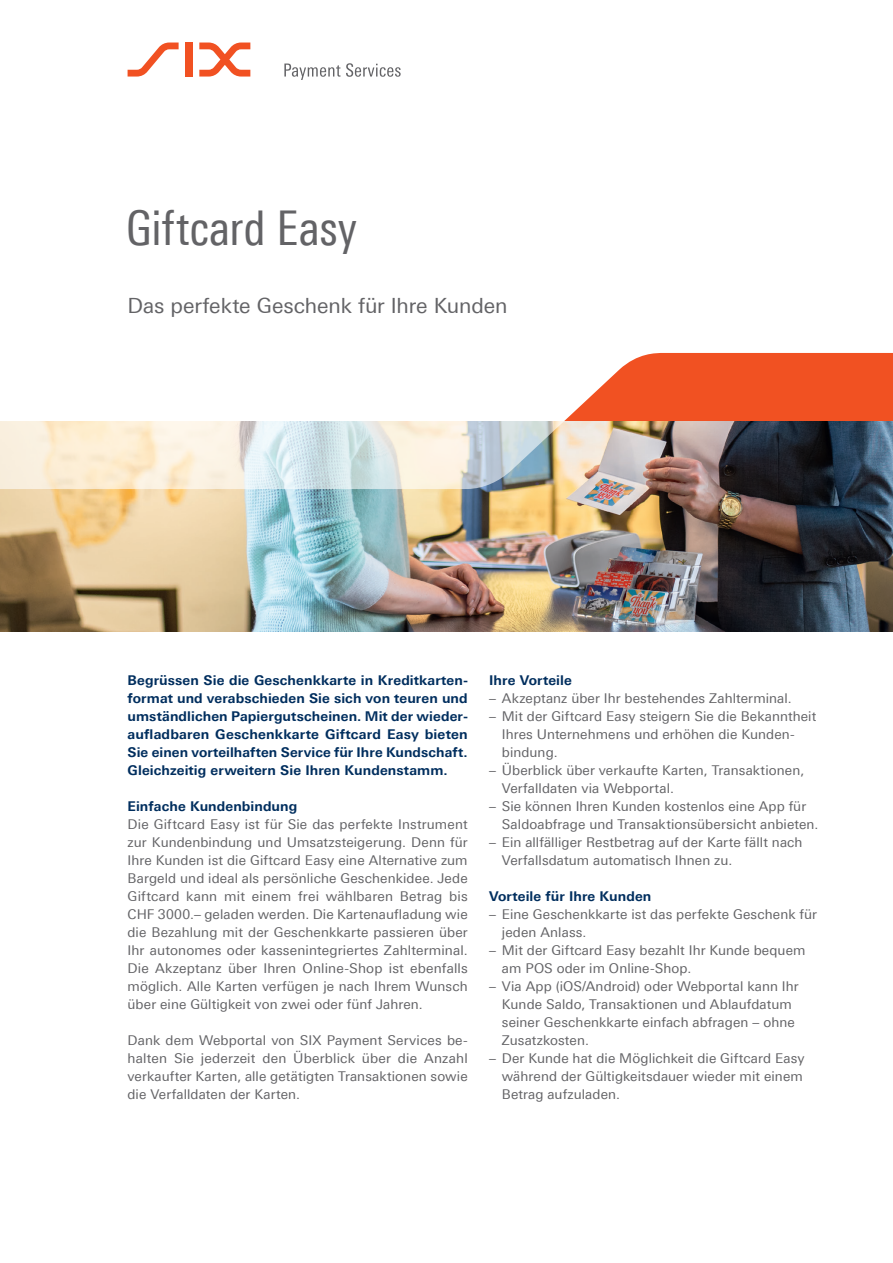
<style>
.page{position:relative;width:893px;height:1263px;background:#fff}
.page>*{position:absolute;margin:0;border:0;box-sizing:border-box;transform-origin:0 0}
.t1{font:48px "Linotype Univers 420 Cn";color:#636366}
.t2{font:21px "Linotype Univers 430";letter-spacing:-.005em;color:#636366}
.t3{font:13.5px/18px "Linotype Univers 430";letter-spacing:.01em;color:#636366}
.t4{font:700 13.5px/18px "Linotype Univers 630";letter-spacing:.005em;color:#002e5e;text-align:justify}
</style>
<div class="page">
<img style="left:0;top:489px;width:893px;height:142px">
<svg style="left:0;top:353px;width:893px;height:136px"></svg>
<svg style="left:128px;top:43px;width:51px;height:34px"></svg>
<div style="left:185px;top:43px;width:8px;height:34px;background:#f15122"></div>
<svg style="left:199px;top:43px;width:51px;height:34px"></svg>
<svg style="left:284px;top:63px;width:117px;height:17px"></svg>
<h1 class="t1" style="left:126px;top:200px;width:233px">Giftcard Easy</h1>
<h2 class="t2" style="left:128px;top:293px;width:382px">Das perfekte Geschenk für Ihre Kunden</h2>
<p class="t4" style="left:128px;top:671px;width:342px">Begrüssen Sie die Geschenkkarte in Kreditkarten&shy;format und verabschieden Sie sich von teuren und umständlichen Papiergutscheinen. Mit der wieder&shy;aufladbaren Geschenkkarte Giftcard Easy bieten Sie einen vorteilhaften Service für Ihre Kundschaft.<br>Gleichzeitig erweitern Sie Ihren Kundenstamm.</p>
<p class="t4" style="left:128px;top:797px;width:171px">Einfache Kundenbindung</p>
<p class="t3" style="left:128px;top:815px;width:342px;text-align:justify">Die Giftcard Easy ist für Sie das perfekte Instrument zur Kundenbindung und Umsatzsteigerung. Denn für Ihre Kunden ist die Giftcard Easy eine Alternative zum Bargeld und ideal als persönliche Geschenkidee. Jede Giftcard kann mit einem frei wählbaren Betrag bis CHF 3000.– geladen werden. Die Kartenaufladung wie die Bezahlung mit der Geschenkkarte passieren über Ihr autonomes oder kassenintegriertes Zahlterminal.<br>Die Akzeptanz über Ihren Online-Shop ist ebenfalls möglich. Alle Karten verfügen je nach Ihrem Wunsch über eine Gültigkeit von zwei oder fünf Jahren.</p>
<p class="t3" style="left:128px;top:1031px;width:342px;text-align:justify">Dank dem Webportal von SIX Payment Services be&shy;halten Sie jederzeit den Überblick über die Anzahl verkaufter Karten, alle getätigten Transaktionen sowie die Verfalldaten der Karten.</p>
<p class="t4" style="left:489px;top:671px;width:84px">Ihre Vorteile</p>
<p class="t3" style="left:489px;top:689px;width:304px">– Akzeptanz über Ihr bestehendes Zahlterminal.</p>
<p class="t3" style="left:502px;top:707px;width:316px;text-indent:-13px">– Mit der Giftcard Easy steigern Sie die Bekanntheit<br>Ihres Unternehmens und erhöhen die Kunden&shy;bindung.</p>
<p class="t3" style="left:502px;top:761px;width:304px;text-indent:-13px">– Überblick über verkaufte Karten, Transaktionen,<br>Verfalldaten via Webportal.</p>
<p class="t3" style="left:502px;top:797px;width:318px;text-indent:-13px">– Sie können Ihren Kunden kostenlos eine App für<br>Saldoabfrage und Transaktionsübersicht anbieten.</p>
<p class="t3" style="left:502px;top:833px;width:302px;text-indent:-13px">– Ein allfälliger Restbetrag auf der Karte fällt nach<br>Verfallsdatum automatisch Ihnen zu.</p>
<p class="t4" style="left:489px;top:887px;width:164px">Vorteile für Ihre Kunden</p>
<p class="t3" style="left:502px;top:905px;width:317px;text-indent:-13px">– Eine Geschenkkarte ist das perfekte Geschenk für jeden Anlass.</p>
<p class="t3" style="left:502px;top:941px;width:305px;text-indent:-13px">– Mit der Giftcard Easy bezahlt Ihr Kunde bequem am POS oder im Online-Shop.</p>
<p class="t3" style="left:502px;top:977px;width:298px;text-indent:-13px">– Via App (iOS/Android) oder Webportal kann Ihr Kunde Saldo, Transaktionen und Ablaufdatum seiner Geschenkkarte einfach abfragen – ohne Zusatzkosten.</p>
<p class="t3" style="left:502px;top:1049px;width:304px;text-align:justify;text-indent:-13px">– Der Kunde hat die Möglichkeit die Giftcard Easy während der Gültigkeitsdauer wieder mit einem Betrag aufzuladen.</p>
</div>
